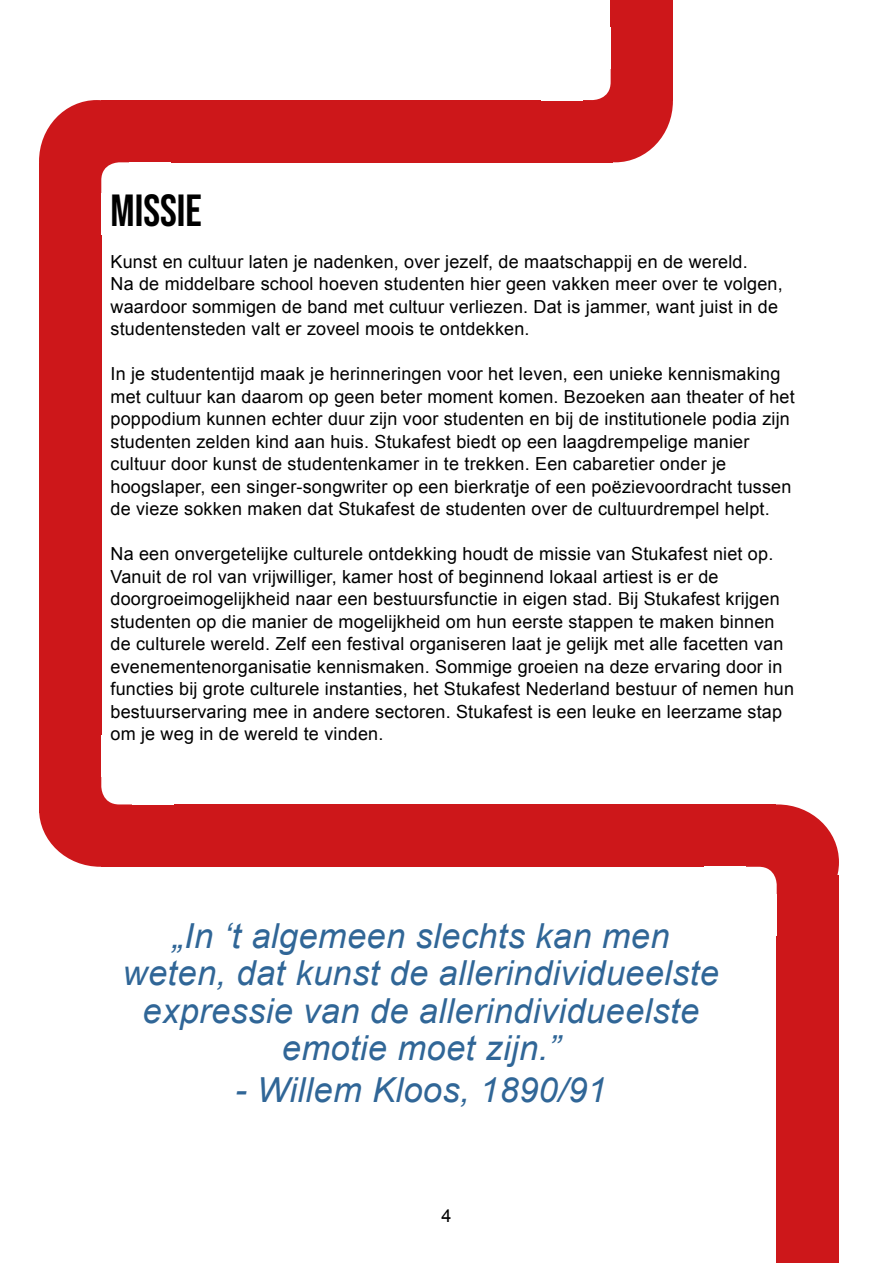
<style>
.page{position:relative;width:893px;height:1263px;background:#fff}
.page>*{position:absolute;margin:0;border:0;box-sizing:border-box;transform-origin:0 0}
.t1{font:45px "Bebas Neue";color:#000}
.t2{font:italic 34.5px/37.5px "Arial";letter-spacing:.01em;color:#306697;text-align:center}
.t3{font:18px/22.5px "Arial";letter-spacing:.01em;color:#000}
</style>
<div class="page">
<div style="left:101px;top:100px;width:512px;height:62px;background:#cd171a"></div>
<div style="left:611px;top:0;width:62px;height:100px;background:#cd171a"></div>
<div style="left:39px;top:164px;width:62px;height:649px;background:#cd171a"></div>
<div style="left:776px;top:875px;width:62px;height:388px;background:#cd171a"></div>
<div style="left:101px;top:804px;width:675px;height:63px;background:#cd171a"></div>
<div style="left:557px;top:40px;width:116px;height:122px;background:#cd171a;border-radius:50%"></div>
<div style="left:556px;top:38px;width:55px;height:62px;background:#fff;border-radius:18px"></div>
<div style="left:541px;top:83px;width:42px;height:17px;background:#fff"></div>
<div style="left:593px;top:27px;width:18px;height:42px;background:#fff"></div>
<div style="left:39px;top:100px;width:115px;height:123px;background:#cd171a;border-radius:50%"></div>
<div style="left:101px;top:162px;width:55px;height:63px;background:#fff;border-radius:18px"></div>
<div style="left:129px;top:162px;width:42px;height:17px;background:#fff"></div>
<div style="left:101px;top:193px;width:17px;height:42px;background:#fff"></div>
<div style="left:39px;top:751px;width:123px;height:116px;background:#cd171a;border-radius:50%"></div>
<div style="left:101px;top:750px;width:63px;height:54px;background:#fff;border-radius:18px"></div>
<div style="left:101px;top:735px;width:17px;height:41px;background:#fff"></div>
<div style="left:132px;top:787px;width:42px;height:17px;background:#fff"></div>
<div style="left:716px;top:804px;width:123px;height:116px;background:#cd171a;border-radius:50%"></div>
<div style="left:714px;top:867px;width:63px;height:54px;background:#fff;border-radius:18px"></div>
<div style="left:760px;top:895px;width:17px;height:41px;background:#fff"></div>
<div style="left:704px;top:867px;width:41px;height:17px;background:#fff"></div>
<h1 class="t1" style="left:111px;top:185px;width:93px">MISSIE</h1>
<p class="t3" style="left:111px;top:250px;width:674px">Kunst en cultuur laten je nadenken, over jezelf, de maatschappij en de wereld.<br>Na de middelbare school hoeven studenten hier geen vakken meer over te volgen, waardoor sommigen de band met cultuur verliezen. Dat is jammer, want juist in de studentensteden valt er zoveel moois te ontdekken.</p>
<p class="t3" style="left:111px;top:363px;width:686px">In je studententijd maak je herinneringen voor het leven, een unieke kennismaking met cultuur kan daarom op geen beter moment komen. Bezoeken aan theater of het poppodium kunnen echter duur zijn voor studenten en bij de institutionele podia zijn studenten zelden kind aan huis. Stukafest biedt op een laagdrempelige manier cultuur door kunst de studentenkamer in te trekken. Een cabaretier onder je hoogslaper, een singer-songwriter op een bierkratje of een poëzievoordracht tussen de vieze sokken maken dat Stukafest de studenten over de cultuurdrempel helpt.</p>
<p class="t3" style="left:111px;top:543px;width:685px">Na een onvergetelijke culturele ontdekking houdt de missie van Stukafest niet op.<br>Vanuit de rol van vrijwilliger, kamer host of beginnend lokaal artiest is er de doorgroeimogelijkheid naar een bestuursfunctie in eigen stad. Bij Stukafest krijgen studenten op die manier de mogelijkheid om hun eerste stappen te maken binnen de culturele wereld. Zelf een festival organiseren laat je gelijk met alle facetten van evenementenorganisatie kennismaken. Sommige groeien na deze ervaring door in functies bij grote culturele instanties, het Stukafest Nederland bestuur of nemen hun bestuurservaring mee in andere sectoren. Stukafest is een leuke en leerzame stap om je weg in de wereld te vinden.</p>
<h2 class="t2" style="left:123px;top:917px;width:598px">„In ‘t algemeen slechts kan men weten, dat kunst de allerindividueelste expressie van de allerindividueelste emotie moet zijn.”</h2>
<h2 class="t2" style="left:235px;top:1072px;width:373px">- Willem Kloos, 1890/91</h2>
<p class="t3" style="left:441px;top:1205px;width:12px">4</p>
</div>
